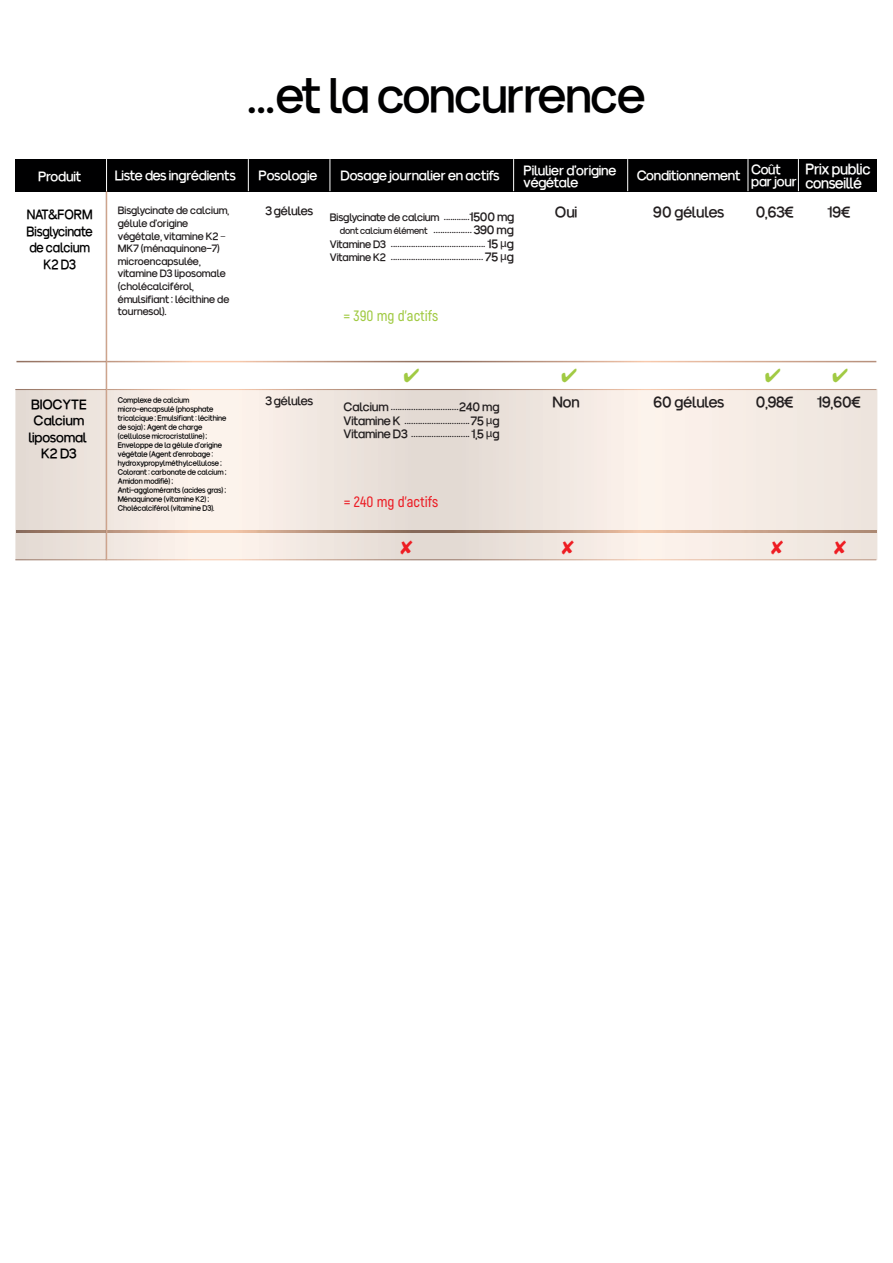
<style>
.page{position:relative;width:893px;height:1263px;background:#fff}
.page>*{position:absolute;margin:0;border:0;box-sizing:border-box;transform-origin:0 0}
.t1{font:700 47.85px "Noirden";letter-spacing:-.02em;color:#000001}
.t2{font:700 15px "Noirden";color:#231f20}
.t3{font:700 15px/14.7px "Noirden";letter-spacing:-.02em;color:#fff;scale:.96 1}
.t4{font:600 15px "Akrobat";color:#ec1d25}
.t5{font:600 15px "Akrobat";color:#a1ca43}
.t6{font:700 13.5px/12px "Noirden";letter-spacing:-.01em;color:#fff}
.t7{font:700 13.5px/16.5px "Noirden";letter-spacing:-.01em;color:#000001;text-align:center;scale:.91 1}
.t8{font:700 13.5px/16.5px "Noirden";letter-spacing:-.01em;color:#000001;text-align:center}
.t9{font:600 12px/13.5px "Akrobat";color:#231f20}
.t10{font:700 12px "Noirden";letter-spacing:-.01em;color:#231f20}
.t11{font:700 10.5px "Noirden";letter-spacing:-.01em;color:#231f20}
.t12{font:700 10.35px/12.6px "Noirden";color:#231f20}
.t13{font:700 9px "Noirden";letter-spacing:-.01em;color:#231f20}
.t14{font:700 7.5px/9px "Noirden";color:#000001}
.s1{font-family:"Myriad Pro";font-weight:400}
.s2{font-family:"Akrobat";font-weight:600;font-size:12px}
.s3{font-size:12px}
.s4{font-family:"Noirden";font-weight:700;font-size:10.5px}
.s5{font-family:"Noirden";font-weight:700}
</style>
<div class="page">
<svg style="left:15px;top:389px;width:862px;height:171px;background:#f0e6e0"></svg>
<img style="left:16px;top:530px;width:860px;height:2px">
<div style="left:15px;top:159px;width:862px;height:32px;background:#000001"></div>
<hr style="left:106px;top:159px;width:1px;height:33px;background:#fff">
<hr style="left:248px;top:159px;width:1px;height:32px;background:#fff">
<hr style="left:330px;top:159px;width:1px;height:32px;background:#fff">
<hr style="left:513px;top:159px;width:1px;height:32px;background:#fff">
<hr style="left:627px;top:159px;width:1px;height:32px;background:#fff">
<hr style="left:748px;top:159px;width:1px;height:32px;background:#fff">
<hr style="left:798px;top:159px;width:1px;height:32px;background:#fff">
<hr style="left:15px;top:559px;width:861px;height:1px;background:#fff">
<hr style="left:15px;top:389px;width:861px;height:1px;background:#fff">
<hr style="left:106px;top:192px;width:1px;height:368px;background:#fff">
<svg style="left:401px;top:540px;width:11px;height:14px"></svg>
<svg style="left:562px;top:540px;width:12px;height:14px"></svg>
<svg style="left:771px;top:540px;width:12px;height:14px"></svg>
<svg style="left:834px;top:540px;width:12px;height:14px"></svg>
<h1 class="t1" style="left:248px;top:67px;width:398px">...et la concurrence</h1>
<h3 class="t6" style="left:38px;top:170px;width:45px">Produit</h3>
<h3 class="t6" style="left:115px;top:169px;width:122px">Liste des ingrédients</h3>
<h3 class="t6" style="left:259px;top:169px;width:60px">Posologie</h3>
<h3 class="t6" style="left:637px;top:169px;width:105px">Conditionnement</h3>
<h2 class="t3" style="left:805px;top:161px;width:69px">Prix public conseillé</h2>
<h3 class="t6" style="left:341px;top:169px;width:160px">Dosage journalier en actifs</h3>
<h3 class="t6" style="left:524px;top:164px;width:94px">Pilulier d’origine végétale</h3>
<h3 class="t6" style="left:751px;top:163px;width:47px">Coût par jour</h3>
<h3 class="t7" style="left:27px;top:206px;width:74px">NAT&amp;FORM<br>Bisglycinate de calcium<br>K2 D3</h3>
<h2 class="t2" style="left:555px;top:203px;width:24px">Oui</h2>
<h2 class="t2" style="left:653px;top:203px;width:72px">90 gélules</h2>
<h2 class="t2" style="left:756px;top:203px;width:40px">0,63€</h2>
<h2 class="t2" style="left:828px;top:203px;width:24px">19€</h2>
<h3 class="t12" style="left:118px;top:204px;width:113px">Bisglycinate de calcium, gélule d’origine végétale, vitamine K2 <span class="s1">–<br></span>MK7 (ménaquinone-7) microencapsulée, vitamine D3 liposomale (cholécalciférol, émulsifiant : lécithine de tournesol).</h3>
<h3 class="t10" style="left:265px;top:204px;width:49px">3 gélules</h3>
<h3 class="t11" style="left:330px;top:211px;width:186px">Bisglycinate de calcium <span class="s2">............</span><span class="s3">1500 mg</span></h3>
<p class="t13" style="left:340px;top:226px;width:175px">dont calcium élément <span class="s2">.................</span> <span class="s3">390 mg</span></p>
<h3 class="t9" style="left:330px;top:236px;width:185px"><span class="s4">Vitamine D3</span> .......................................... <span class="s5">15</span> <span class="s1">µ</span><span class="s5">g<br></span><span class="s4">Vitamine K2</span> ......................................... <span class="s5">75</span> <span class="s1">µ</span><span class="s5">g</span></h3>
<h2 class="t5" style="left:343px;top:307px;width:97px">= 390 mg d’actifs</h2>
<h3 class="t8" style="left:28px;top:396px;width:60px">BIOCYTE<br>Calcium liposomal<br>K2 D3</h3>
<p class="t14" style="left:118px;top:395px;width:110px">Complexe de calcium micro-encapsulé (phosphate tricalcique ; Emulsifiant : lécithine de soja) ; Agent de charge (cellulose microcristalline) ;<br>Enveloppe de la gélule d'origine végétale (Agent d’enrobage : hydroxypropylméthylcellulose ;<br>Colorant : carbonate de calcium ;<br>Amidon modifié) ;<br>Anti-agglomérants (acides gras) ;<br>Ménaquinone (vitamine K2) ;<br>Cholécalciférol (vitamine D3).</p>
<h3 class="t10" style="left:265px;top:394px;width:49px">3 gélules</h3>
<h3 class="t9" style="left:344px;top:399px;width:157px;text-align:justify"><span class="s5">Calcium</span> ..............................<span class="s5">240 mg Vitamine K</span> .............................<span class="s5">75</span> <span class="s1">µ</span><span class="s5">g Vitamine D3</span> ..........................<span class="s5">1,5</span> <span class="s1">µ</span><span class="s5">g</span></h3>
<h2 class="t4" style="left:344px;top:492px;width:96px">= 240 mg d’actifs</h2>
<h2 class="t2" style="left:552px;top:393px;width:29px">Non</h2>
<h2 class="t2" style="left:653px;top:393px;width:73px">60 gélules</h2>
<h2 class="t2" style="left:756px;top:393px;width:39px">0,98€</h2>
<h2 class="t2" style="left:817px;top:393px;width:45px">19,60€</h2>
</div>
